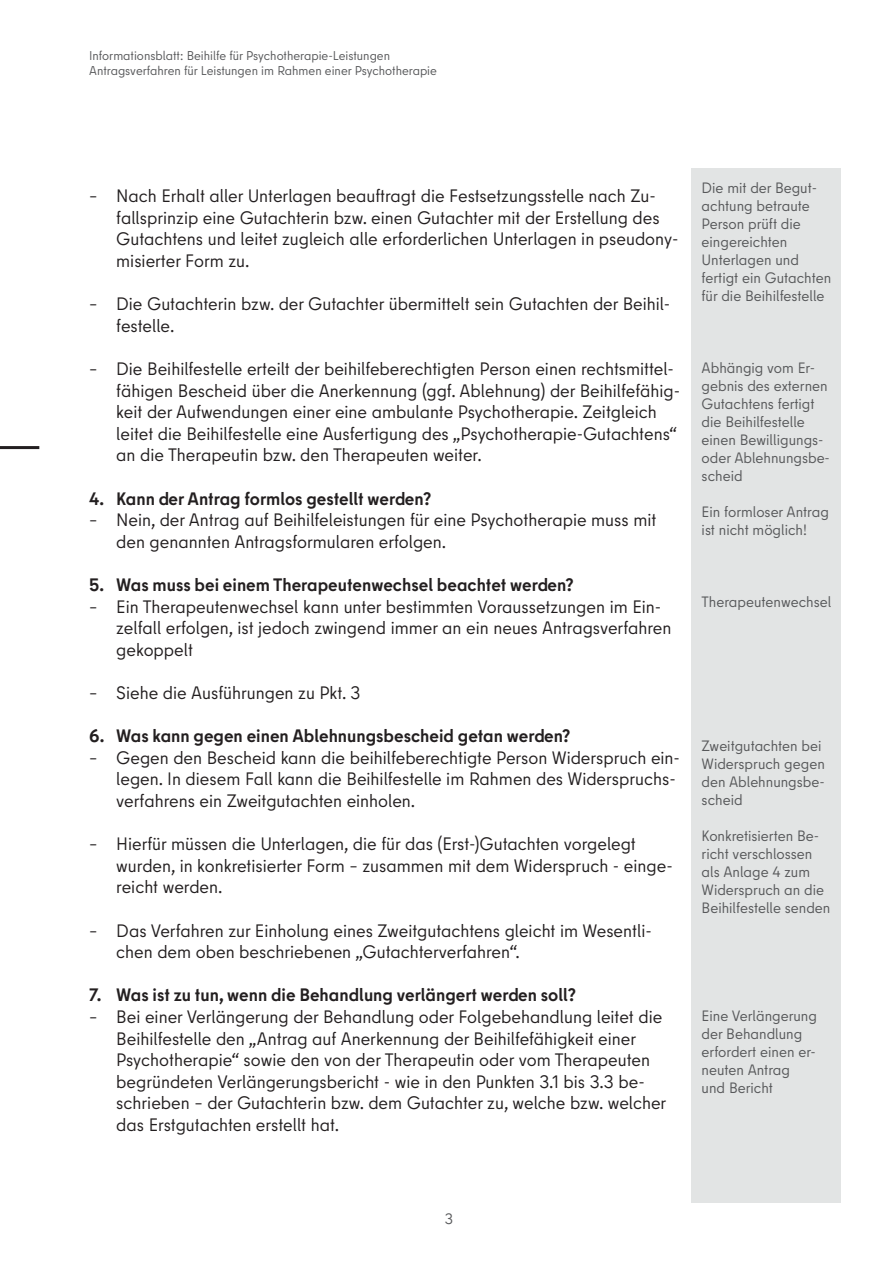
<style>
.page{position:relative;width:893px;height:1263px;background:#fff}
.page>*{position:absolute;margin:0;border:0;box-sizing:border-box;transform-origin:0 0}
.t1{font:18px/21.6px "Berlin Type";color:#231f20}
.t2{font:700 18px "Berlin Type";color:#231f20}
.INfotext_10_PT{font:15px/18px "Berlin Type";color:#57585a}
.t3{font:12.75px/15.3px "Berlin Type";color:#57585a}
</style>
<div class="page">
<hr style="left:0;top:446px;width:39px;height:3px;background:#231f20">
<div style="left:692px;top:168px;width:149px;height:1034px;background:#e2e4e4"></div>
<p class="t3" style="left:89px;top:48px;width:349px">Informationsblatt: Beihilfe für Psychotherapie-Leistungen<br>Antragsverfahren für Leistungen im Rahmen einer Psychotherapie</p>
<p class="t1" style="left:116px;top:185px;width:564px;text-indent:-27px">– Nach Erhalt aller Unterlagen beauftragt die Festsetzungsstelle nach Zu&shy;fallsprinzip eine Gutachterin bzw. einen Gutachter mit der Erstellung des Gutachtens und leitet zugleich alle erforderlichen Unterlagen in pseudony&shy;misierter Form zu.</p>
<p class="t1" style="left:116px;top:293px;width:556px;text-indent:-27px">– Die Gutachterin bzw. der Gutachter übermittelt sein Gutachten der Beihil&shy;festelle.</p>
<p class="t1" style="left:116px;top:358px;width:565px;text-indent:-27px">– Die Beihilfestelle erteilt der beihilfeberechtigten Person einen rechtsmittel&shy;fähigen Bescheid über die Anerkennung (ggf. Ablehnung) der Beihilfefähig&shy;keit der Aufwendungen einer eine ambulante Psychotherapie. Zeitgleich leitet die Beihilfestelle eine Ausfertigung des „Psychotherapie-Gutachtens“ an die Therapeutin bzw. den Therapeuten weiter.</p>
<p class="t2" style="left:89px;top:487px;width:344px">4. Kann der Antrag formlos gestellt werden?</p>
<p class="t1" style="left:116px;top:509px;width:541px;text-indent:-27px">– Nein, der Antrag auf Beihilfeleistungen für eine Psychotherapie muss mit den genannten Antragsformularen erfolgen.</p>
<p class="t2" style="left:89px;top:573px;width:486px">5. Was muss bei einem Therapeutenwechsel beachtet werden?</p>
<p class="t1" style="left:116px;top:596px;width:557px;text-indent:-27px">– Ein Therapeutenwechsel kann unter bestimmten Voraussetzungen im Ein&shy;zelfall erfolgen, ist jedoch zwingend immer an ein neues Antragsverfahren gekoppelt</p>
<p class="t1" style="left:89px;top:682px;width:273px">– Siehe die Ausführungen zu Pkt. 3</p>
<p class="t2" style="left:89px;top:724px;width:483px">6. Was kann gegen einen Ablehnungsbescheid getan werden?</p>
<p class="t1" style="left:116px;top:747px;width:565px;text-indent:-27px">– Gegen den Bescheid kann die beihilfeberechtigte Person Widerspruch ein&shy;legen. In diesem Fall kann die Beihilfestelle im Rahmen des Widerspruchs&shy;verfahrens ein Zweitgutachten einholen.</p>
<p class="t1" style="left:116px;top:833px;width:558px;text-indent:-27px">– Hierfür müssen die Unterlagen, die für das (Erst-)Gutachten vorgelegt wurden, in konkretisierter Form – zusammen mit dem Widerspruch - einge&shy;reicht werden.</p>
<p class="t1" style="left:116px;top:920px;width:537px;text-indent:-27px">– Das Verfahren zur Einholung eines Zweitgutachtens gleicht im Wesentli&shy;chen dem oben beschriebenen „Gutachterverfahren“.</p>
<p class="t2" style="left:89px;top:984px;width:488px">7. Was ist zu tun, wenn die Behandlung verlängert werden soll?</p>
<p class="t1" style="left:116px;top:1006px;width:551px;text-indent:-27px">– Bei einer Verlängerung der Behandlung oder Folgebehandlung leitet die Beihilfestelle den „Antrag auf Anerkennung der Beihilfefähigkeit einer Psychotherapie“ sowie den von der Therapeutin oder vom Therapeuten begründeten Verlängerungsbericht - wie in den Punkten 3.1 bis 3.3 be&shy;schrieben – der Gutachterin bzw. dem Gutachter zu, welche bzw. welcher das Erstgutachten erstellt hat.</p>
<p class="INfotext_10_PT" style="left:702px;top:179px;width:117px">Die mit der Begut&shy;achtung betraute<br>Person prüft die eingereichten</p>
<p class="INfotext_10_PT" style="left:702px;top:251px;width:131px">Unterlagen und fertigt ein Gutachten für die Beihilfestelle</p>
<p class="INfotext_10_PT" style="left:702px;top:359px;width:128px">Abhängig vom Er&shy;gebnis des externen<br>Gutachtens fertigt die Beihilfestelle</p>
<p class="INfotext_10_PT" style="left:702px;top:431px;width:130px">einen Bewilligungs&shy;oder Ablehnungsbe&shy;scheid</p>
<p class="INfotext_10_PT" style="left:702px;top:503px;width:129px">Ein formloser Antrag ist nicht möglich!</p>
<p class="INfotext_10_PT" style="left:702px;top:593px;width:131px">Therapeutenwechsel</p>
<p class="INfotext_10_PT" style="left:702px;top:737px;width:121px">Zweitgutachten bei</p>
<p class="INfotext_10_PT" style="left:702px;top:755px;width:125px;text-align:justify">Widerspruch gegen den Ablehnungsbe&shy;scheid</p>
<p class="INfotext_10_PT" style="left:702px;top:827px;width:130px">Konkretisierten Be&shy;richt verschlossen als Anlage 4 zum<br>Widerspruch an die<br>Beihilfestelle senden</p>
<p class="INfotext_10_PT" style="left:702px;top:1007px;width:117px">Eine Verlängerung der Behandlung erfordert einen er&shy;neuten Antrag</p>
<p class="INfotext_10_PT" style="left:702px;top:1079px;width:73px">und Bericht</p>
<p class="INfotext_10_PT" style="left:445px;top:1209px;width:10px">3</p>
</div>
